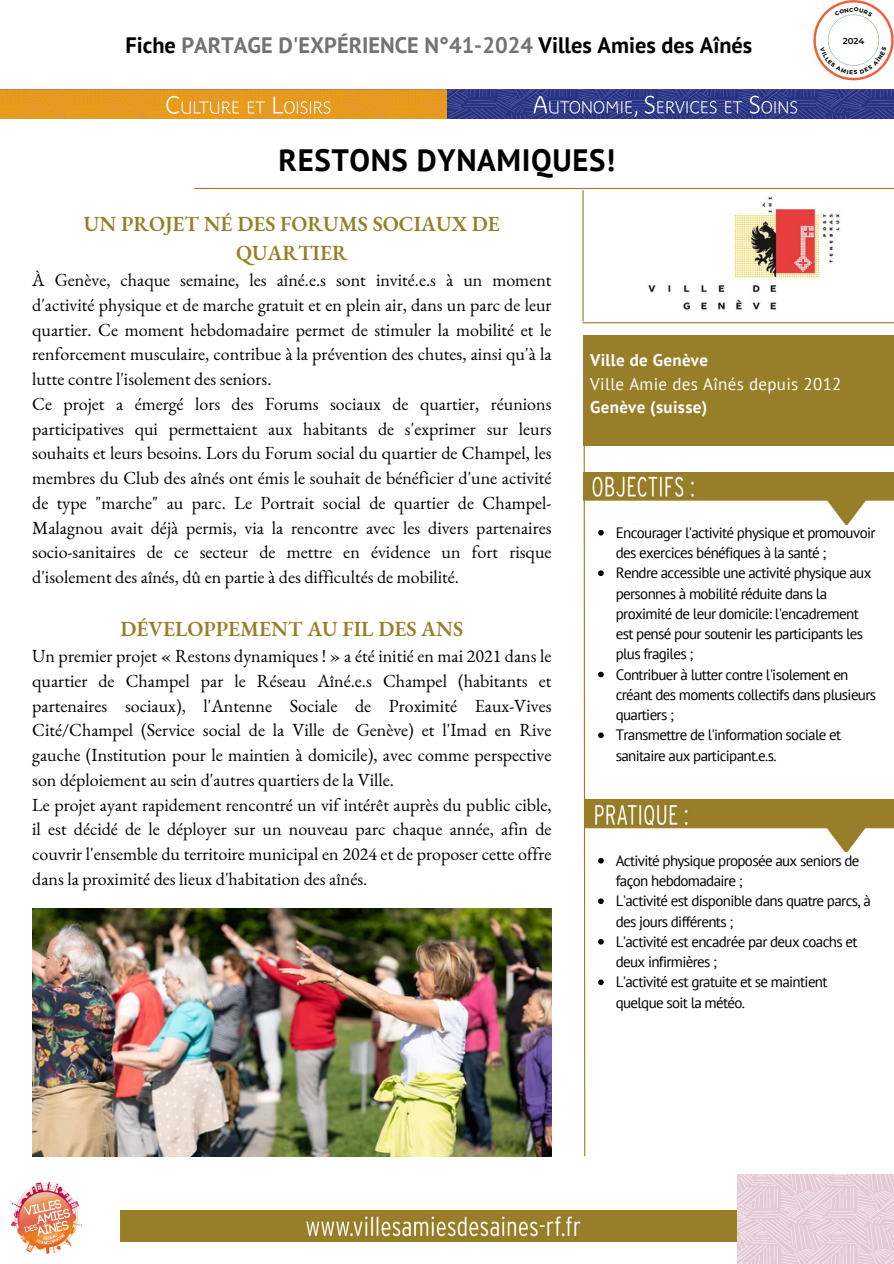
<style>
.page{position:relative;width:894px;height:1264px;background:#fff}
.page>*{position:absolute;margin:0;border:0;box-sizing:border-box;transform-origin:0 0}
.t1{font:700 30.75px "PT Sans";letter-spacing:.02em;color:#000}
.t2{font:700 22.35px "PT Sans";color:#737373}
.t3{font:600 21px/29.2px "EB Garamond";color:#987e28;text-align:center}
.t4{font:18px/24.8px "EB Garamond";color:#000}
.t5{font:700 16.95px/23.4px "PT Sans";letter-spacing:.02em;color:#fff}
.t6{font:15px/20.2px "PT Sans";letter-spacing:-.045em;color:#000}
.t7{font:600 8.55px "Montserrat";color:#000}
.s1{color:#000}
.s2{font-weight:400}
</style>
<div class="page">
<svg style="left:583px;top:446px;width:2px;height:710px"></svg>
<img style="left:120px;top:1210px;width:617px;height:31px">
<img style="left:737px;top:1174px;width:156px;height:89px">
<img style="left:584px;top:799px;width:309px;height:52px">
<img style="left:583px;top:472px;width:310px;height:52px">
<div style="left:583px;top:335px;width:310px;height:111px;background:#987e28"></div>
<hr style="left:195px;top:188px;width:698px;height:1px;background:#987e28">
<hr style="left:582px;top:190px;width:1px;height:131px;background:#987e28">
<hr style="left:583px;top:322px;width:310px;height:1px;background:#987e28">
<img style="left:12px;top:1182px;width:69px;height:71px">
<img style="left:32px;top:908px;width:519px;height:248px">
<img style="left:0;top:89px;width:893px;height:30px">
<img style="left:648px;top:197px;width:192px;height:113px">
<svg style="left:598px;top:530px;width:5px;height:5px"></svg>
<svg style="left:598px;top:570px;width:5px;height:6px"></svg>
<svg style="left:598px;top:671px;width:5px;height:6px"></svg>
<svg style="left:598px;top:732px;width:5px;height:6px"></svg>
<svg style="left:598px;top:858px;width:5px;height:5px"></svg>
<svg style="left:598px;top:898px;width:5px;height:6px"></svg>
<svg style="left:598px;top:939px;width:5px;height:5px"></svg>
<svg style="left:598px;top:979px;width:5px;height:6px"></svg>
<svg style="left:813px;top:0;width:80px;height:80px"></svg>
<h2 class="t2" style="left:125px;top:31px;width:628px"><span class="s1">Fiche</span> PARTAGE D'EXPÉRIENCE N°41-2024 <span class="s1">Villes Amies des Aînés</span></h2>
<p class="t7" style="left:842px;top:36px;width:23px">2024</p>
<p class="t1" style="left:278px;top:140px;width:338px">RESTONS DYNAMIQUES!</p>
<p class="t3" style="left:84px;top:209px;width:417px">UN PROJET NÉ DES FORUMS SOCIAUX DE<br>QUARTIER</p>
<p class="t4" style="left:32px;top:267px;width:520px">À Genève, chaque semaine, les aîné.e.s sont invité.e.s à un moment d'activité physique et de marche gratuit et en plein air, dans un parc de leur quartier. Ce moment hebdomadaire permet de stimuler la mobilité et le renforcement musculaire, contribue à la prévention des chutes, ainsi qu'à la lutte contre l'isolement des seniors.<br>Ce projet a émergé lors des Forums sociaux de quartier, réunions participatives qui permettaient aux habitants de s'exprimer sur leurs souhaits et leurs besoins. Lors du Forum social du quartier de Champel, les membres du Club des aînés ont émis le souhait de bénéficier d'une activité de type "marche" au parc. Le Portrait social de quartier de Champel-Malagnou avait déjà permis, via la rencontre avec les divers partenaires socio-sanitaires de ce secteur de mettre en évidence un fort risque d'isolement des aînés, dû en partie à des difficultés de mobilité.</p>
<p class="t3" style="left:120px;top:614px;width:344px">DÉVELOPPEMENT AU FIL DES ANS</p>
<p class="t4" style="left:32px;top:643px;width:520px">Un premier projet « Restons dynamiques ! » a été initié en mai 2021 dans le quartier de Champel par le Réseau Aîné.e.s Champel (habitants et partenaires sociaux), l'Antenne Sociale de Proximité Eaux-Vives Cité/Champel (Service social de la Ville de Genève) et l'Imad en Rive gauche (Institution pour le maintien à domicile), avec comme perspective son déploiement au sein d'autres quartiers de la Ville.<br>Le projet ayant rapidement rencontré un vif intérêt auprès du public cible, il est décidé de le déployer sur un nouveau parc chaque année, afin de couvrir l'ensemble du territoire municipal en 2024 et de proposer cette offre dans la proximité des lieux d'habitation des aînés.</p>
<p class="t5" style="left:590px;top:348px;width:253px">Ville de Genève<br><span class="s2">Ville Amie des Aînés depuis 2012<br></span>Genève (suisse)</p>
<h1 class="t6" style="left:615px;top:522px;width:261px">Encourager l'activité physique et promouvoir des exercices bénéfiques à la santé ;</h1>
<p class="t6" style="left:615px;top:562px;width:257px">Rendre accessible une activité physique aux personnes à mobilité réduite dans la proximité de leur domicile: l'encadrement est pensé pour soutenir les participants les plus fragiles ;</p>
<p class="t6" style="left:615px;top:664px;width:262px">Contribuer à lutter contre l'isolement en créant des moments collectifs dans plusieurs quartiers ;</p>
<p class="t6" style="left:615px;top:724px;width:227px">Transmettre de l'information sociale et sanitaire aux participant.e.s.</p>
<p class="t6" style="left:615px;top:850px;width:245px">Activité physique proposée aux seniors de façon hebdomadaire ;</p>
<p class="t6" style="left:615px;top:890px;width:257px">L'activité est disponible dans quatre parcs, à des jours différents ;</p>
<h3 class="t6" style="left:615px;top:931px;width:243px">L'activité est encadrée par deux coachs et deux infirmières ;</h3>
<p class="t6" style="left:615px;top:971px;width:213px">L'activité est gratuite et se maintient quelque soit la météo.</p>
</div>
